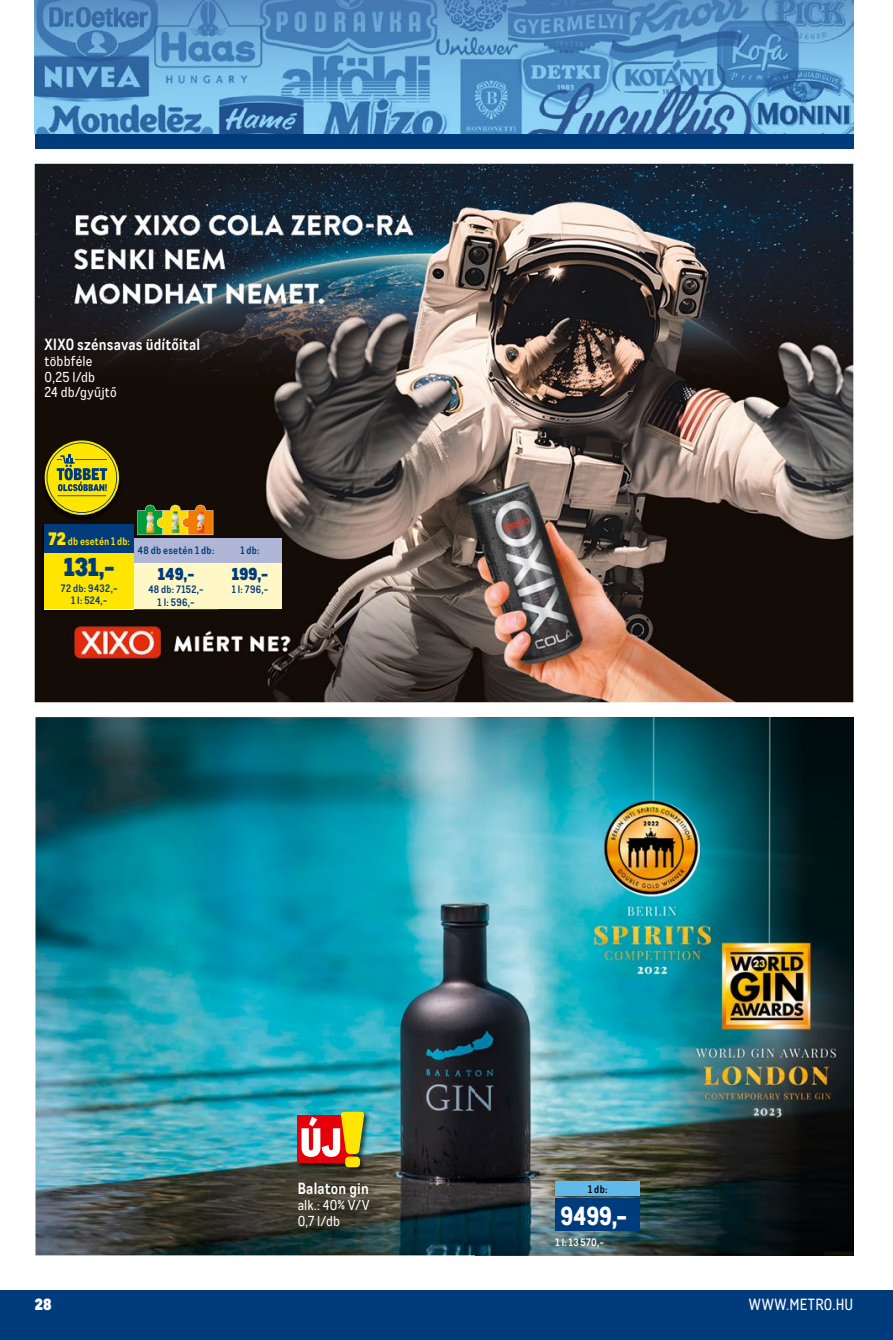
<style>
.page{position:relative;width:893px;height:1340px;background:#fff}
.page>*{position:absolute;margin:0;border:0;box-sizing:border-box;transform-origin:0 0}
.t1{font:800 25.38px "CA Metro";color:#fff}
.t2{font:900 25.2px "CA Metro";color:#003b7c}
.t3{font:900 16.8px "CA Metro";letter-spacing:.01em;color:#003b7c}
.t4{font:700 15.75px "CA Metro";letter-spacing:.01em;color:#fff}
.t5{font:15.75px "CA Metro";letter-spacing:.015em;color:#fff}
.t6{font:900 15.75px "CA Metro";color:#fff}
.t7{font:14px/15.8px "CA Metro";letter-spacing:.015em;color:#fff}
.t8{font:700 10.5px/12.2px "CA Metro";letter-spacing:.025em;color:#003b7c;text-align:center}
.t9{font:700 10.5px "CA Metro";letter-spacing:.015em;color:#ffe500}
.t10{font:700 10.5px "CA Metro";color:#fff}
.t11{font:700 10.5px "CA Metro";color:#000}
.s1{font-weight:900;font-size:17.5px}
</style>
<div class="page">
<div style="left:0;top:1290px;width:893px;height:49px;background:#003b7c"></div>
<div style="left:35px;top:134px;width:818px;height:15px;background:#003b7c"></div>
<img style="left:853px;top:0;width:1px;height:134px">
<img style="left:35px;top:0;width:818px;height:134px">
<img style="left:35px;top:164px;width:818px;height:538px">
<img style="left:35px;top:717px;width:818px;height:538px">
<div style="left:556px;top:1198px;width:84px;height:32px;background:#003b7c"></div>
<div style="left:556px;top:1181px;width:84px;height:15px;background:#61b9e9"></div>
<div style="left:134px;top:538px;width:84px;height:25px;background:#b0b7d6"></div>
<div style="left:134px;top:583px;width:84px;height:26px;background:#fff7c6"></div>
<div style="left:134px;top:563px;width:84px;height:20px;background:#fff7c6"></div>
<div style="left:218px;top:538px;width:64px;height:25px;background:#b0b7d6"></div>
<div style="left:218px;top:583px;width:64px;height:26px;background:#fff7c6"></div>
<div style="left:218px;top:563px;width:64px;height:20px;background:#fff7c6"></div>
<img style="left:42px;top:525px;width:92px;height:87px">
<div style="left:45px;top:525px;width:89px;height:28px;background:#003b7c"></div>
<div style="left:45px;top:553px;width:89px;height:28px;background:#ffe500"></div>
<div style="left:45px;top:581px;width:89px;height:28px;background:#ffe500"></div>
<img style="left:42px;top:441px;width:80px;height:80px">
<svg style="left:45px;top:440px;width:74px;height:75px"></svg>
<svg style="left:47px;top:442px;width:70px;height:71px;background:#a9a218"></svg>
<svg style="left:137px;top:505px;width:76px;height:30px;background:#908531"></svg>
<img style="left:157px;top:511px;width:31px;height:22px">
<img style="left:297px;top:1111px;width:74px;height:63px">
<div style="left:298px;top:1115px;width:55px;height:48px;background:#e3000b"></div>
<svg style="left:301px;top:1111px;width:64px;height:56px"></svg>
<h3 class="t4" style="left:45px;top:332px;width:157px">XIXO szénsavas üdítőital</h3>
<h3 class="t7" style="left:45px;top:352px;width:74px">többféle<br>0,25 l/db<br>24 db/gyűjtő</h3>
<p class="t9" style="left:49px;top:533px;width:83px"><span class="s1">72</span> db esetén 1 db:</p>
<h2 class="t2" style="left:64px;top:545px;width:52px">131,-</h2>
<p class="t8" style="left:61px;top:581px;width:58px">72 db: 9432,-<br>1 l: 524,-</p>
<p class="t8" style="left:138px;top:543px;width:78px">48 db esetén 1 db:</p>
<p class="t8" style="left:148px;top:583px;width:57px">48 db: 7152,-<br>1 l: 596,-</p>
<h3 class="t3" style="left:158px;top:559px;width:38px">149,-</h3>
<p class="t8" style="left:240px;top:543px;width:21px">1 db:</p>
<p class="t8" style="left:232px;top:583px;width:38px">1 l: 796,-</p>
<h3 class="t3" style="left:232px;top:559px;width:38px">199,-</h3>
<h3 class="t4" style="left:298px;top:1176px;width:73px">Balaton gin</h3>
<h3 class="t7" style="left:298px;top:1196px;width:73px">alk.: 40% V/V<br>0,7 l/db</h3>
<p class="t11" style="left:588px;top:1180px;width:21px">1 db:</p>
<h1 class="t1" style="left:561px;top:1194px;width:68px">9499,-</h1>
<p class="t10" style="left:556px;top:1233px;width:50px">1 l: 13 570,-</p>
<h3 class="t6" style="left:35px;top:1290px;width:18px">28</h3>
<h3 class="t5" style="left:749px;top:1293px;width:106px">WWW.METRO.HU</h3>
</div>
